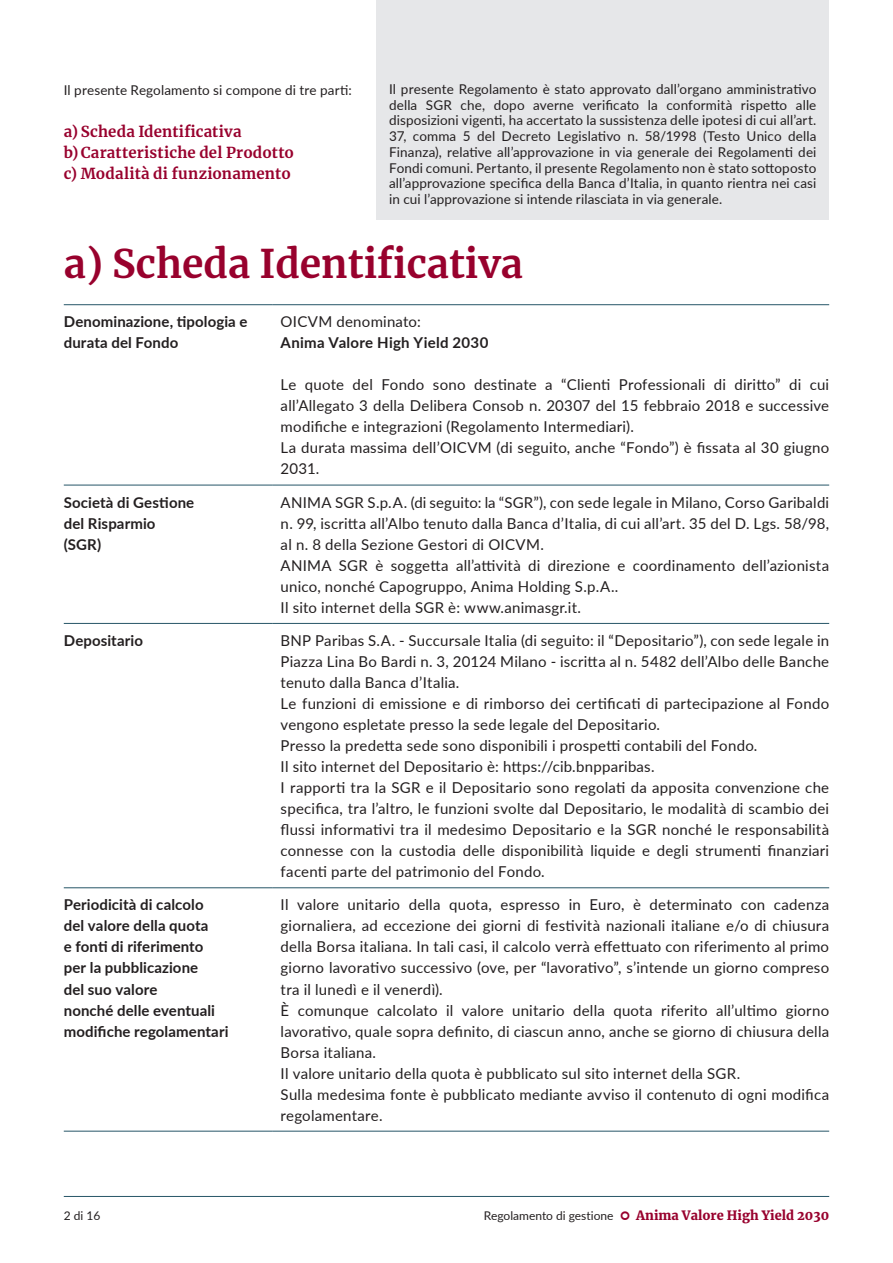
<style>
.page{position:relative;width:893px;height:1263px;background:#fff}
.page>*{position:absolute;margin:0;border:0;box-sizing:border-box;transform-origin:0 0}
.t1{font:700 39px "Merriweather";color:#98012d}
.t2{font:15px/21px "Lato";letter-spacing:.015em;color:#231f20}
.t3{font:700 15px/21px "Lato";letter-spacing:.01em;color:#231f20}
.t4{font:700 15px/21px "Merriweather";letter-spacing:.015em;color:#98012d}
.t5{font:13.5px/15.8px "Lato";letter-spacing:.01em;color:#231f20;text-align:justify}
.t6{font:900 12.75px "Merriweather";color:#98012d}
.t7{font:12px "Lato";color:#231f20}
</style>
<div class="page">
<hr style="left:64px;top:1196px;width:765px;height:1px;background:#265567">
<hr style="left:64px;top:485px;width:208px;height:1px;background:#265567">
<hr style="left:272px;top:485px;width:557px;height:1px;background:#265567">
<hr style="left:64px;top:623px;width:208px;height:1px;background:#265567">
<hr style="left:272px;top:623px;width:557px;height:1px;background:#265567">
<hr style="left:64px;top:304px;width:208px;height:1px;background:#265567">
<hr style="left:272px;top:304px;width:557px;height:1px;background:#265567">
<hr style="left:64px;top:1131px;width:208px;height:1px;background:#265567">
<hr style="left:272px;top:1131px;width:557px;height:1px;background:#265567">
<hr style="left:64px;top:887px;width:208px;height:1px;background:#265567">
<hr style="left:272px;top:887px;width:557px;height:1px;background:#265567">
<div style="left:376px;top:0;width:453px;height:220px;background:#e6e7e9"></div>
<p class="t5" style="left:64px;top:81px;width:290px">Il presente Regolamento si compone di tre parti:</p>
<p class="t4" style="left:64px;top:120px;width:232px">a) Scheda Identificativa b)Caratteristiche del Prodotto c) Modalità di funzionamento</p>
<p class="t5" style="left:389px;top:80px;width:429px">Il presente Regolamento è stato approvato dall’organo amministrativo della SGR che, dopo averne verificato la conformità rispetto alle disposizioni vigenti, ha accertato la sussistenza delle ipotesi di cui all’art.<br>37, comma 5 del Decreto Legislativo n. 58/1998 (Testo Unico della Finanza), relative all’approvazione in via generale dei Regolamenti dei Fondi comuni. Pertanto, il presente Regolamento non è stato sottoposto all’approvazione specifica della Banca d’Italia, in quanto rientra nei casi in cui l’approvazione si intende rilasciata in via generale.</p>
<h1 class="t1" style="left:64px;top:236px;width:461px">a) Scheda Identificativa</h1>
<p class="t3" style="left:64px;top:311px;width:185px">Denominazione, tipologia e durata del Fondo</p>
<p class="t2" style="left:281px;top:311px;width:142px">OICVM denominato:</p>
<p class="t3" style="left:281px;top:332px;width:209px">Anima Valore High Yield 2030</p>
<p class="t2" style="left:281px;top:374px;width:550px">Le quote del Fondo sono destinate a “Clienti Professionali di diritto” di cui all’Allegato 3 della Delibera Consob n. 20307 del 15 febbraio 2018 e successive modifiche e integrazioni (Regolamento Intermediari).<br>La durata massima dell’OICVM (di seguito, anche “Fondo”) è fissata al 30 giugno 2031.</p>
<p class="t3" style="left:64px;top:491px;width:132px">Società di Gestione del Risparmio (SGR)</p>
<p class="t2" style="left:281px;top:491px;width:550px">ANIMA SGR S.p.A. (di seguito: la “SGR”), con sede legale in Milano, Corso Garibaldi n. 99, iscritta all’Albo tenuto dalla Banca d’Italia, di cui all’art. 35 del D. Lgs. 58/98, al n. 8 della Sezione Gestori di OICVM.<br>ANIMA SGR è soggetta all’attività di direzione e coordinamento dell’azionista unico, nonché Capogruppo, Anima Holding S.p.A..<br>Il sito internet della SGR è: www.animasgr.it.</p>
<p class="t3" style="left:64px;top:629px;width:81px">Depositario</p>
<p class="t2" style="left:281px;top:629px;width:550px">BNP Paribas S.A. - Succursale Italia (di seguito: il “Depositario”), con sede legale in Piazza Lina Bo Bardi n. 3, 20124 Milano - iscritta al n. 5482 dell’Albo delle Banche tenuto dalla Banca d’Italia.<br>Le funzioni di emissione e di rimborso dei certificati di partecipazione al Fondo vengono espletate presso la sede legale del Depositario.<br>Presso la predetta sede sono disponibili i prospetti contabili del Fondo.<br>Il sito internet del Depositario è: https://cib.bnpparibas.<br>I rapporti tra la SGR e il Depositario sono regolati da apposita convenzione che specifica, tra l’altro, le funzioni svolte dal Depositario, le modalità di scambio dei flussi informativi tra il medesimo Depositario e la SGR nonché le responsabilità connesse con la custodia delle disponibilità liquide e degli strumenti finanziari facenti parte del patrimonio del Fondo.</p>
<p class="t3" style="left:64px;top:894px;width:166px">Periodicità di calcolo<br>del valore della quota<br>e fonti di riferimento per la pubblicazione<br>del suo valore<br>nonché delle eventuali modifiche regolamentari</p>
<p class="t2" style="left:281px;top:894px;width:550px">Il valore unitario della quota, espresso in Euro, è determinato con cadenza giornaliera, ad eccezione dei giorni di festività nazionali italiane e/o di chiusura della Borsa italiana. In tali casi, il calcolo verrà effettuato con riferimento al primo giorno lavorativo successivo (ove, per “lavorativo”, s’intende un giorno compreso tra il lunedì e il venerdì).<br>È comunque calcolato il valore unitario della quota riferito all’ultimo giorno lavorativo, quale sopra definito, di ciascun anno, anche se giorno di chiusura della Borsa italiana.<br>Il valore unitario della quota è pubblicato sul sito internet della SGR.<br>Sulla medesima fonte è pubblicato mediante avviso il contenuto di ogni modifica regolamentare.</p>
<p class="t7" style="left:64px;top:1206px;width:38px">2 di 16</p>
<p class="t7" style="left:484px;top:1207px;width:131px">Regolamento di gestione</p>
<p class="t6" style="left:636px;top:1207px;width:194px">Anima Valore High Yield 2030</p>
</div>
